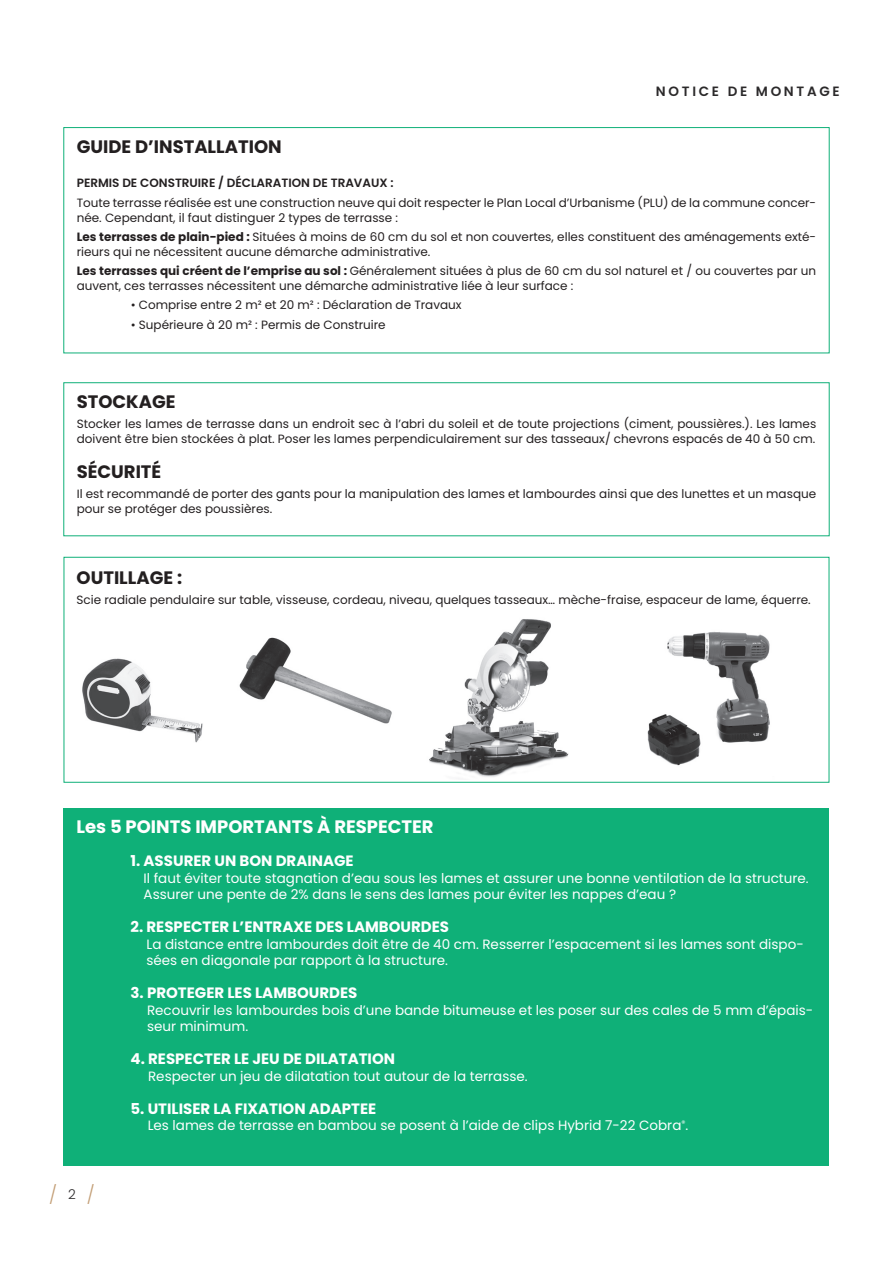
<style>
.page{position:relative;width:893px;height:1263px;background:#fff}
.page>*{position:absolute;margin:0;border:0;box-sizing:border-box;transform-origin:0 0}
.t1{font:700 18px "Poppins";color:#231f20}
.t2{font:700 18px "Poppins";color:#fff}
.t3{font:300 18px "Poppins";color:#c29d74}
.t4{font:700 15px "Poppins";color:#fff}
.t5{font:13.5px/16.5px "Poppins";color:#fff}
.Page_Number{font:600 13.5px "Poppins";letter-spacing:.2em;color:#2b292a}
.t6{font:300 13.5px "Poppins";color:#2b292a}
.t7{font:12px/15px "Poppins";color:#231f20}
.t8{font:600 12px "Poppins";color:#231f20}
.s1{font-weight:700}
</style>
<div class="page">
<div style="left:64px;top:382px;width:765px;height:154px;border:1px solid #0fb078"></div>
<div style="left:64px;top:808px;width:765px;height:357px;background:#0fb078"></div>
<div style="left:64px;top:557px;width:765px;height:225px;border:1px solid #0fb078"></div>
<img style="left:433px;top:619px;width:136px;height:158px">
<img style="left:609px;top:632px;width:176px;height:149px">
<img style="left:239px;top:637px;width:194px;height:126px">
<img style="left:82px;top:658px;width:121px;height:84px">
<div style="left:64px;top:127px;width:765px;height:226px;border:1px solid #0fb078"></div>
<p class="Page_Number" style="left:656px;top:83px;width:185px">NOTICE DE MONTAGE</p>
<p class="t1" style="left:77px;top:136px;width:206px">GUIDE D’INSTALLATION</p>
<p class="t8" style="left:77px;top:176px;width:318px">PERMIS DE CONSTRUIRE / DÉCLARATION DE TRAVAUX :</p>
<p class="t7" style="left:77px;top:195px;width:741px">Toute terrasse réalisée est une construction neuve qui doit respecter le Plan Local d’Urbanisme (PLU) de la commune concer&shy;née. Cependant, il faut distinguer 2 types de terrasse :</p>
<p class="t7" style="left:77px;top:229px;width:741px"><span class="s1">Les terrasses de plain-pied :</span> Situées à moins de 60 cm du sol et non couvertes, elles constituent des aménagements exté&shy;rieurs qui ne nécessitent aucune démarche administrative.</p>
<p class="t7" style="left:77px;top:264px;width:741px"><span class="s1">Les terrasses qui créent de l’emprise au sol :</span> Généralement situées à plus de 60 cm du sol naturel et / ou couvertes par un auvent, ces terrasses nécessitent une démarche administrative liée à leur surface :</p>
<p class="t7" style="left:131px;top:298px;width:332px">• Comprise entre 2 m² et 20 m² : Déclaration de Travaux</p>
<p class="t7" style="left:131px;top:317px;width:257px">• Supérieure à 20 m² : Permis de Construire</p>
<p class="t1" style="left:77px;top:392px;width:100px">STOCKAGE</p>
<p class="t7" style="left:77px;top:416px;width:741px">Stocker les lames de terrasse dans un endroit sec à l’abri du soleil et de toute projections (ciment, poussières.). Les lames doivent être bien stockées à plat. Poser les lames perpendiculairement sur des tasseaux/ chevrons espacés de 40 à 50 cm.</p>
<p class="t1" style="left:77px;top:462px;width:86px">SÉCURITÉ</p>
<p class="t7" style="left:77px;top:486px;width:741px">Il est recommandé de porter des gants pour la manipulation des lames et lambourdes ainsi que des lunettes et un masque pour se protéger des poussières.</p>
<p class="t1" style="left:77px;top:568px;width:107px">OUTILLAGE :</p>
<p class="t7" style="left:77px;top:592px;width:736px">Scie radiale pendulaire sur table, visseuse, cordeau, niveau, quelques tasseaux… mèche-fraise, espaceur de lame, équerre.</p>
<p class="t2" style="left:77px;top:817px;width:359px">Les 5 POINTS IMPORTANTS À RESPECTER</p>
<p class="t4" style="left:131px;top:852px;width:225px">1. ASSURER UN BON DRAINAGE</p>
<p class="t5" style="left:144px;top:870px;width:667px">Il faut éviter toute stagnation d’eau sous les lames et assurer une bonne ventilation de la structure.<br>Assurer une pente de 2% dans le sens des lames pour éviter les nappes d’eau ?</p>
<p class="t4" style="left:131px;top:918px;width:320px">2. RESPECTER L’ENTRAXE DES LAMBOURDES</p>
<p class="t5" style="left:147px;top:936px;width:659px">La distance entre lambourdes doit être de 40 cm. Resserrer l’espacement si les lames sont dispo&shy;sées en diagonale par rapport à la structure.</p>
<p class="t4" style="left:131px;top:984px;width:228px">3. PROTEGER LES LAMBOURDES</p>
<p class="t5" style="left:147px;top:1002px;width:668px">Recouvrir les lambourdes bois d’une bande bitumeuse et les poser sur des cales de 5 mm d’épais&shy;seur minimum.</p>
<p class="t4" style="left:131px;top:1050px;width:266px">4. RESPECTER LE JEU DE DILATATION</p>
<p class="t5" style="left:148px;top:1068px;width:381px">Respecter un jeu de dilatation tout autour de la terrasse.</p>
<p class="t4" style="left:131px;top:1100px;width:247px">5. UTILISER LA FIXATION ADAPTEE</p>
<p class="t5" style="left:148px;top:1117px;width:542px">Les lames de terrasse en bambou se posent à l’aide de clips Hybrid 7-22 Cobra<sup>®</sup>.</p>
<h1 class="t3" style="left:49px;top:1185px;width:9px">/</h1>
<h1 class="t3" style="left:87px;top:1185px;width:9px">/</h1>
<p class="t6" style="left:68px;top:1186px;width:9px">2</p>
</div>
